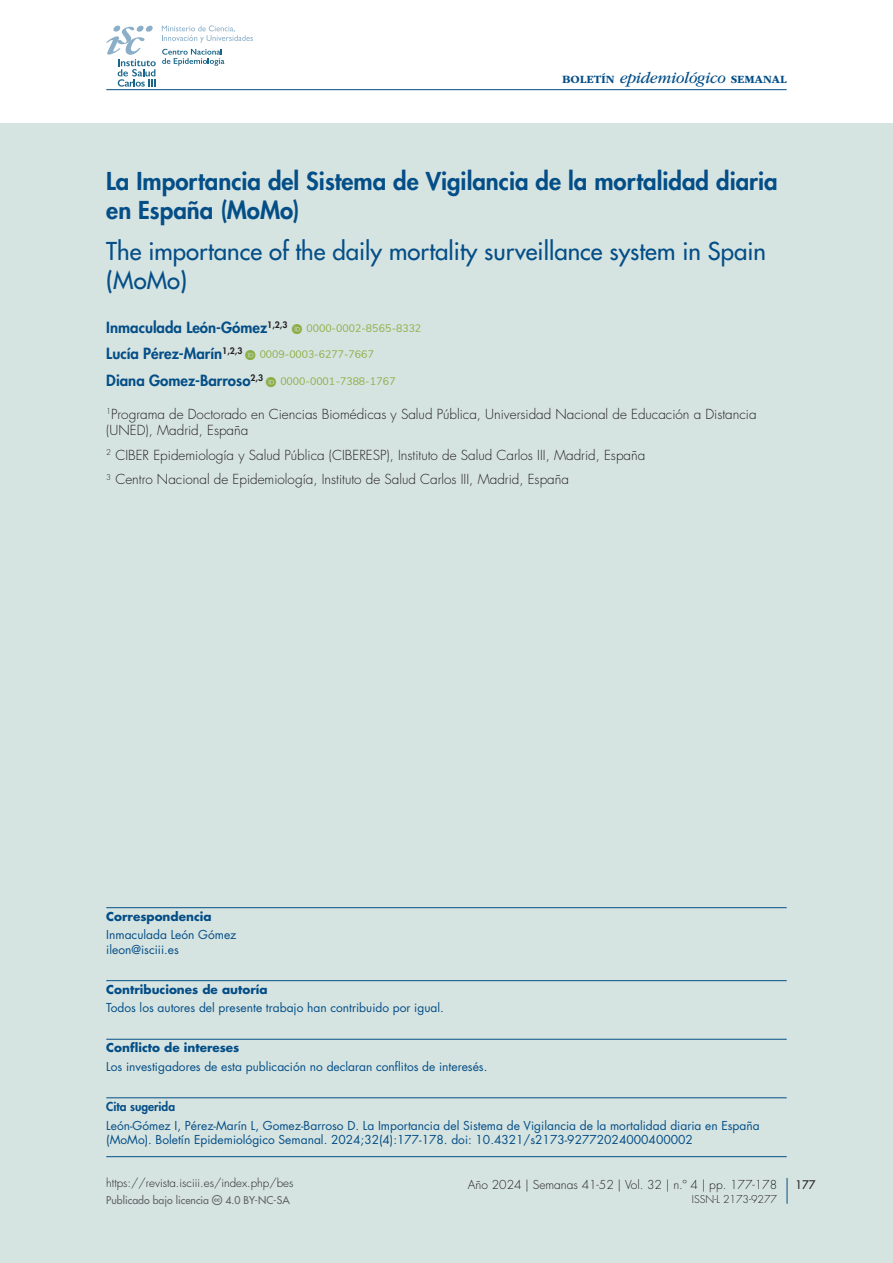
<style>
.page{position:relative;width:893px;height:1263px;background:#fff}
.page>*{position:absolute;margin:0;border:0;box-sizing:border-box;transform-origin:0 0}
.sps_titulo_original{font:800 24px/28.8px "Futura Std";color:#044e87}
.sps_titulo_traduc{font:500 24px/28.8px "Futura Std";color:#044e87}
.sps_autores{font:800 15px "Futura Std";color:#044e87}
.sps_afiliaciones{font:300 13.5px/16.2px "Futura Std";color:#231f20}
.sps_texto_metadatos{font:12px/14.4px "Futura Std";color:#044e87}
.sps_titulo_metadatos{font:700 12px "Futura Std";color:#044e87}
.t1{font:300 12px "Futura Std";color:#231f20}
.sps_titulo_metadatos-2{font:800 12px "Futura Std";color:#044e87}
.t2{font:300 11.55px "Futura Std";color:#231f20}
.t3{font:700 11.55px "ITC Garamond Std";color:#044e87}
.t4{font:500 11.55px "Futura Std";color:#231f20}
.t5{font:500 10.5px "Futura Std";color:#636366}
.t6{font:300 10.5px "Futura Std";color:#231f20}
.s1{font-weight:400;font-style:italic;font-size:16.5px}
</style>
<div class="page">
<div style="left:0;top:123px;width:893px;height:1140px;background:#d6e4e1"></div>
<svg style="left:787px;top:1178px;width:1px;height:26px"></svg>
<hr style="left:106px;top:89px;width:681px;height:1px;background:#044e87">
<svg style="left:162px;top:26px;width:91px;height:17px"></svg>
<svg style="left:106px;top:26px;width:50px;height:61px"></svg>
<svg style="left:162px;top:49px;width:62px;height:17px"></svg>
<hr style="left:106px;top:907px;width:681px;height:1px;background:#044e87">
<hr style="left:106px;top:980px;width:681px;height:1px;background:#044e87">
<hr style="left:106px;top:1039px;width:681px;height:1px;background:#044e87">
<hr style="left:106px;top:1097px;width:681px;height:1px;background:#044e87">
<hr style="left:106px;top:1156px;width:681px;height:1px;background:#044e87">
<p class="t3" style="left:562px;top:73px;width:226px">BOLETÍN <span class="s1">epidemiológico</span> SEMANAL</p>
<p class="sps_titulo_original" style="left:106px;top:167px;width:673px">La Importancia del Sistema de Vigilancia de la mortalidad diaria en España (MoMo)</p>
<p class="sps_titulo_traduc" style="left:106px;top:237px;width:661px">The importance of the daily mortality surveillance system in Spain (MoMo)</p>
<p class="sps_autores" style="left:106px;top:318px;width:183px">Inmaculada León-Gómez<sup>1,2,3</sup></p>
<p class="sps_autores" style="left:106px;top:344px;width:138px">Lucía Pérez-Marín<sup>1,2,3</sup></p>
<p class="sps_autores" style="left:106px;top:371px;width:158px">Diana Gomez-Barroso<sup>2,3</sup></p>
<p class="sps_afiliaciones" style="left:106px;top:406px;width:652px"><sup>1</sup>Programa de Doctorado en Ciencias Biomédicas y Salud Pública, Universidad Nacional de Educación a Distancia (UNED), Madrid, España</p>
<p class="sps_afiliaciones" style="left:106px;top:447px;width:540px"><sup>2</sup> CIBER Epidemiología y Salud Pública (CIBERESP), Instituto de Salud Carlos III, Madrid, España</p>
<p class="sps_afiliaciones" style="left:106px;top:472px;width:464px"><sup>3</sup> Centro Nacional de Epidemiología, Instituto de Salud Carlos III, Madrid, España</p>
<p class="sps_titulo_metadatos" style="left:106px;top:908px;width:107px">Correspondencia</p>
<p class="sps_texto_metadatos" style="left:106px;top:928px;width:132px">Inmaculada León Gómez</p>
<p class="sps_texto_metadatos" style="left:106px;top:942px;width:74px">ileon@isciii.es</p>
<p class="sps_titulo_metadatos" style="left:106px;top:981px;width:163px">Contribuciones de autoría</p>
<p class="sps_texto_metadatos" style="left:106px;top:1001px;width:339px">Todos los autores del presente trabajo han contribuido por igual.</p>
<p class="sps_titulo_metadatos" style="left:106px;top:1040px;width:135px">Conflicto de intereses</p>
<p class="sps_texto_metadatos" style="left:106px;top:1059px;width:383px">Los investigadores de esta publicación no declaran conflitos de interesés.</p>
<p class="sps_titulo_metadatos-2" style="left:106px;top:1099px;width:70px">Cita sugerida</p>
<p class="sps_texto_metadatos" style="left:106px;top:1118px;width:655px">León-Gómez I, Pérez-Marín L, Gomez-Barroso D. La Importancia del Sistema de Vigilancia de la mortalidad diaria en España (MoMo). Boletín Epidemiológico Semanal. 2024;32(4):177-178. doi: 10.4321/s2173-92772024000400002</p>
<p class="t2" style="left:106px;top:1176px;width:189px">https://revista.isciii.es/index.php/bes</p>
<p class="t5" style="left:106px;top:1193px;width:185px">Publicado bajo licencia ▼❖□□■▲ 4.0 BY-NC-SA</p>
<p class="t1" style="left:468px;top:1177px;width:311px">Año 2024 | Semanas 41-52 | Vol. 32 | n.º 4 | pp. 177-178</p>
<p class="t4" style="left:795px;top:1177px;width:22px">177</p>
<p class="t6" style="left:692px;top:1193px;width:87px">ISSN-L 2173-9277</p>
</div>
